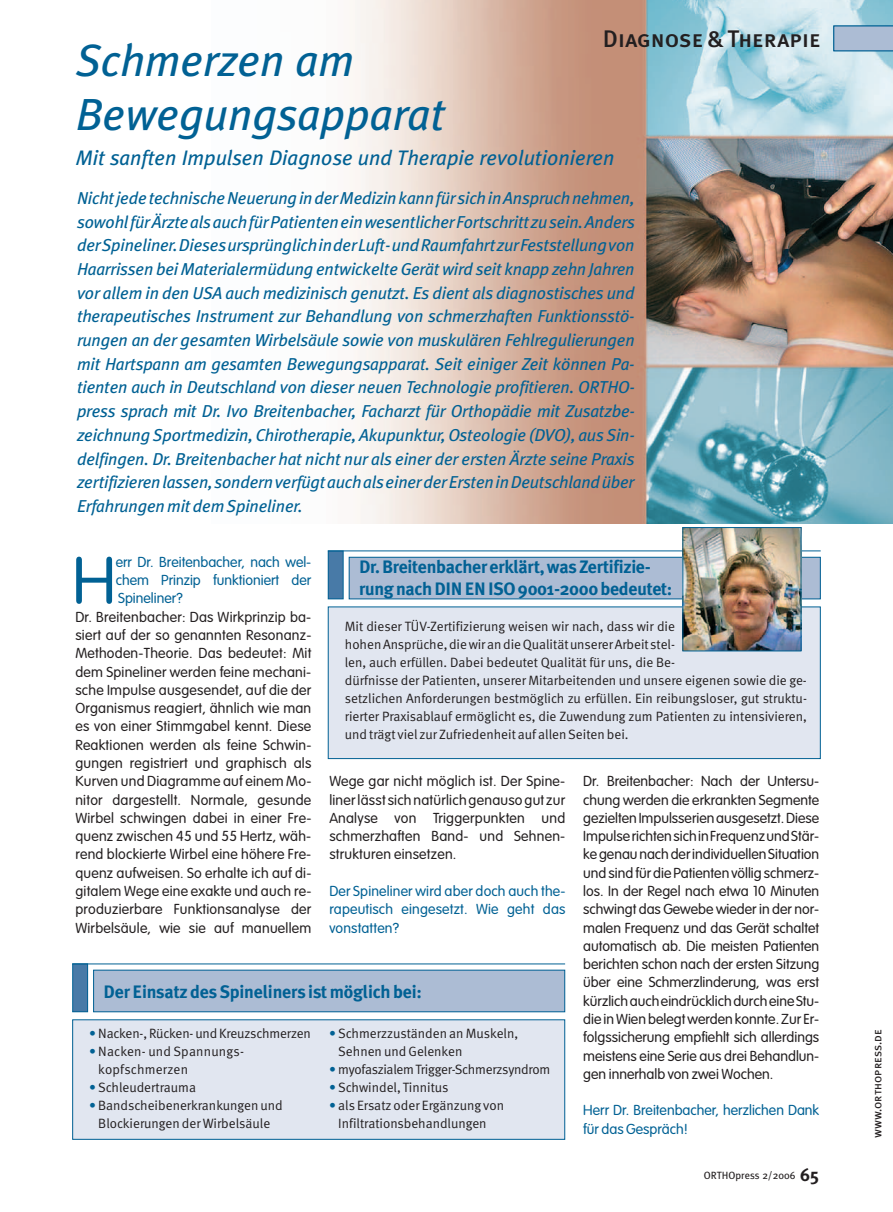
<style>
.page{position:relative;width:893px;height:1212px;background:#fff}
.page>*{position:absolute;margin:0;border:0;box-sizing:border-box;transform-origin:0 0}
.t1{font:300 65.1px "VAG Rounded";color:#016194}
.t2{font:italic 45px/54px "Meta Plus";color:#016194}
.t3{font:24px "Meta Plus Medium Caps";color:#231f20}
.t4{font:italic 21px "Meta Plus";color:#016194}
.t5{font:700 18px/21.6px "Meta Plus";letter-spacing:-.015em;color:#016194}
.t6{font:italic 17.25px/23.7px "Meta Plus";letter-spacing:-.01em;color:#016194;text-align:justify}
.t7{font:300 14.25px/18.3px "VAG Rounded";letter-spacing:.015em;color:#231f20;text-align:justify}
.t8{font:300 14.25px/18.3px "VAG Rounded";color:#016194;text-align:justify}
.t9{font:13.5px/18px "Meta Normal";color:#231f20}
.t10{font:13.5px "Meta Normal";letter-spacing:-.02em;color:#231f20}
.t11{font:12px "Meta Plus Book Caps";color:#231f20}
.t12{font:10.5px "Meta Plus";color:#231f20}
.s1{color:#016194}
.s2{font-weight:700;font-size:18px}
</style>
<div class="page">
<img style="left:350px;top:0;width:543px;height:523px">
<div style="left:73px;top:964px;width:15px;height:48px;background:#487aa7"></div>
<div style="left:72px;top:963px;width:16px;height:49px;border:1px solid #016194"></div>
<div style="left:94px;top:970px;width:471px;height:42px;background:#acbcd4"></div>
<div style="left:93px;top:970px;width:472px;height:42px;border:1px solid #016194"></div>
<div style="left:73px;top:1020px;width:492px;height:119px;background:#e1e6f0"></div>
<div style="left:72px;top:1019px;width:493px;height:121px;border:1px solid #016194"></div>
<hr style="left:72px;top:963px;width:493px;height:1px;background:#016194">
<svg style="left:833px;top:26px;width:60px;height:25px"></svg>
<div style="left:328px;top:551px;width:15px;height:48px;background:#487aa7"></div>
<div style="left:328px;top:550px;width:16px;height:49px;border:1px solid #016194"></div>
<div style="left:349px;top:557px;width:471px;height:42px;background:#acbcd4"></div>
<div style="left:349px;top:557px;width:472px;height:42px;border:1px solid #016194"></div>
<div style="left:328px;top:607px;width:492px;height:151px;background:#e1e6f0"></div>
<div style="left:328px;top:606px;width:493px;height:153px;border:1px solid #016194"></div>
<hr style="left:328px;top:550px;width:493px;height:1px;background:#016194">
<img style="left:684px;top:529px;width:115px;height:120px">
<div style="left:682px;top:527px;width:119px;height:124px;border:1px solid #016194"></div>
<h3 class="t3" style="left:603px;top:25px;width:219px">Diagnose &amp; Therapie</h3>
<h2 class="t2" style="left:76px;top:34px;width:371px">Schmerzen am<br>Bewegungsapparat</h2>
<h3 class="t4" style="left:76px;top:146px;width:540px">Mit sanften Impulsen Diagnose und Therapie revolutionieren</h3>
<p class="t6" style="left:77px;top:186px;width:559px">Nicht jede technische Neuerung in der Medizin kann für sich in Anspruch nehmen, sowohl für Ärzte als auch für Patienten ein wesentlicher Fortschritt zu sein. Anders der Spineliner. Dieses ursprünglich in der Luft- und Raumfahrt zur Feststellung von Haarrissen bei Materialermüdung entwickelte Gerät wird seit knapp zehn Jahren vor allem in den USA auch medizinisch genutzt. Es dient als diagnostisches und therapeutisches Instrument zur Behandlung von schmerzhaften Funktionsstö&shy;rungen an der gesamten Wirbelsäule sowie von muskulären Fehlregulierungen mit Hartspann am gesamten Bewegungsapparat. Seit einiger Zeit können Pa&shy;tienten auch in Deutschland von dieser neuen Technologie profitieren. ORTHO&shy;press sprach mit Dr. Ivo Breitenbacher, Facharzt für Orthopädie mit Zusatzbe&shy;zeichnung Sportmedizin, Chirotherapie, Akupunktur, Osteologie (DVO), aus Sin&shy;delfingen. Dr. Breitenbacher hat nicht nur als einer der ersten Ärzte seine Praxis zertifizieren lassen, sondern verfügt auch als einer der Ersten in Deutschland über Erfahrungen mit dem Spineliner.</p>
<h1 class="t1" style="left:72px;top:553px;width:45px">H</h1>
<p class="t8" style="left:116px;top:554px;width:197px">err Dr. Breitenbacher, nach wel&shy;chem Prinzip funktioniert der Spineliner?</p>
<p class="t7" style="left:75px;top:609px;width:237px">Dr. Breitenbacher: Das Wirkprinzip ba&shy;siert auf der so genannten Resonanz-Methoden-Theorie. Das bedeutet: Mit dem Spineliner werden feine mechani&shy;sche Impulse ausgesendet, auf die der Organismus reagiert, ähnlich wie man es von einer Stimmgabel kennt. Diese Reaktionen werden als feine Schwin&shy;gungen registriert und graphisch als Kurven und Diagramme auf einem Mo&shy;nitor dargestellt. Normale, gesunde Wirbel schwingen dabei in einer Fre&shy;quenz zwischen 45 und 55 Hertz, wäh&shy;rend blockierte Wirbel eine höhere Fre&shy;quenz aufweisen. So erhalte ich auf di&shy;gitalem Wege eine exakte und auch re&shy;produzierbare Funktionsanalyse der Wirbelsäule, wie sie auf manuellem</p>
<p class="t5" style="left:359px;top:556px;width:315px">Dr.Breitenbacher erklärt, was Zertifizie&shy;rung nach DIN EN ISO 9001-2000 bedeutet:</p>
<p class="t9" style="left:345px;top:618px;width:464px">Mit dieser TÜV-Zertifizierung weisen wir nach, dass wir die<br>hohen Ansprüche, die wir an die Qualitätunserer Arbeitstel-<br>len, auch erfüllen. Dabei bedeutet Qualität für uns, die Be-<br>dürfnisse der Patienten, unserer Mitarbeitenden und unsere eigenen sowie die ge&shy;setzlichen Anforderungen bestmöglich zu erfüllen. Ein reibungsloser, gut struktu&shy;rierter Praxisablauf ermöglicht es, die Zuwendung zum Patienten zu intensivieren, und trägt viel zur Zufriedenheit auf allen Seiten bei.</p>
<p class="t7" style="left:583px;top:773px;width:238px">Dr. Breitenbacher: Nach der Untersu&shy;chung werden die erkrankten Segmente gezielten Impulsserien ausgesetzt. Diese Impulse richten sich in Frequenz und Stär&shy;ke genau nach der individuellen Situation und sind für die Patienten völlig schmerz&shy;los. In der Regel nach etwa 10 Minuten schwingt das Gewebe wieder in der nor&shy;malen Frequenz und das Gerät schaltet automatisch ab. Die meisten Patienten berichten schon nach der ersten Sitzung über eine Schmerzlinderung, was erst kürzlich auch eindrücklich durch eine Stu&shy;die in Wien belegt werden konnte. Zur Er&shy;folgssicherung empfiehlt sich allerdings meistens eine Serie aus drei Behandlun&shy;gen innerhalb von zwei Wochen.</p>
<p class="t8" style="left:583px;top:1102px;width:237px">Herr Dr. Breitenbacher, herzlichen Dank für das Gespräch!</p>
<p class="t7" style="left:329px;top:773px;width:237px">Wege gar nicht möglich ist. Der Spine&shy;liner lässt sich natürlich genauso gut zur Analyse von Triggerpunkten und schmerzhaften Band- und Sehnen&shy;strukturen einsetzen.</p>
<p class="t8" style="left:329px;top:883px;width:238px">Der Spineliner wird aber doch auch the&shy;rapeutisch eingesetzt. Wie geht das vonstatten?</p>
<p class="t5" style="left:104px;top:981px;width:320px">Der Einsatz des Spineliners ist möglich bei:</p>
<p class="t9" style="left:338px;top:1025px;width:181px;text-indent:-9px"><span class="s1">•</span>Schmerzzuständen an Muskeln,<br>Sehnen und Gelenken</p>
<p class="t10" style="left:329px;top:1064px;width:223px"><span class="s1">•</span> myofaszialem Trigger-Schmerzsyndrom</p>
<p class="t9" style="left:329px;top:1079px;width:121px"><span class="s1">•</span>Schwindel, Tinnitus</p>
<p class="t9" style="left:338px;top:1097px;width:167px;text-indent:-9px"><span class="s1">•</span> als Ersatz oder Ergänzung von<br>Infiltrationsbehandlungen</p>
<p class="t9" style="left:89px;top:1025px;width:223px"><span class="s1">•</span> Nacken-, Rücken- und Kreuzschmerzen</p>
<p class="t9" style="left:98px;top:1043px;width:147px;text-indent:-9px"><span class="s1">•</span>Nacken- und Spannungs&shy;kopfschmerzen</p>
<p class="t9" style="left:89px;top:1079px;width:108px"><span class="s1">•</span>Schleudertrauma</p>
<p class="t9" style="left:89px;top:1097px;width:195px;text-align:center"><span class="s1">•</span> Bandscheibenerkrankungen und<br>Blockierungen der Wirbelsäule</p>
<p class="t12" style="left:704px;top:1169px;width:117px">ORTHOpress 2/2006 <span class="s2">65</span></p>
<p class="t11" style="left:870px;top:1138px;width:111px;rotate:-90deg">www.orthopress.de</p>
</div>
